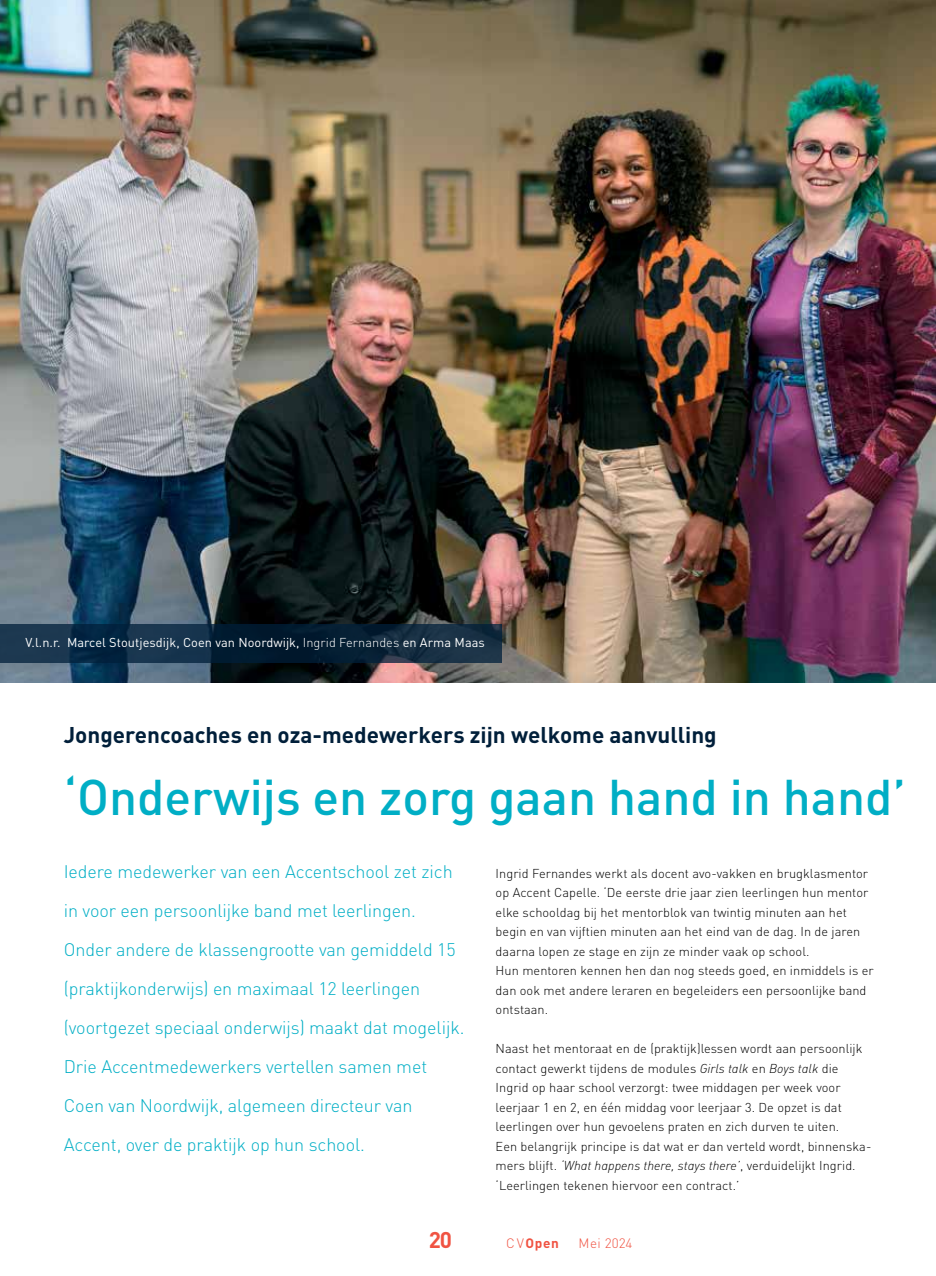
<style>
.page{position:relative;width:936px;height:1276px;background:#fff}
.page>*{position:absolute;margin:0;border:0;box-sizing:border-box;transform-origin:0 0}
.t1{font:500 49.5px "DIN";color:#00aec5}
.t2{font:700 22.5px "DIN";color:#001f3a}
.t3{font:700 22.5px "DIN";color:#f05342}
.t4{font:300 18px/39px "DIN";letter-spacing:-.005em;color:#00aec5}
.t5{font:300 13.5px "DIN";color:#f05342}
.t6{font:700 13.5px "DIN";color:#f05342}
.t7{font:300 12.75px/19.5px "DIN";letter-spacing:.005em;color:#000}
.t8{font:12.75px "DIN";letter-spacing:.005em;color:#fff}
.s1{font-weight:300}
.s2{font-family:"DIN Light Italic Alt";font-weight:400}
</style>
<div class="page">
<img style="left:0;top:0;width:935px;height:682px">
<svg style="left:0;top:625px;width:502px;height:38px;background:#0e2940"></svg>
<p class="t8" style="left:26px;top:635px;width:461px">V.l.n.r. Marcel Stoutjesdijk, Coen van Noordwijk, <span class="s1">Ingrid Fernandes</span> en Arma Maas</p>
<h2 class="t2" style="left:64px;top:720px;width:654px">Jongerencoaches en oza-medewerkers zijn welkome aanvulling</h2>
<h1 class="t1" style="left:64px;top:765px;width:843px">‘Onderwijs en zorg gaan hand in hand’</h1>
<p class="t4" style="left:64px;top:851px;width:402px">Iedere medewerker van een Accentschool zet zich in voor een persoonlijke band met leerlingen.<br>Onder andere de klassengrootte van gemiddeld 15 (praktijkonderwijs) en maximaal 12 leerlingen (voortgezet speciaal onderwijs) maakt dat mogelijk.<br>Drie Accentmedewerkers vertellen samen met Coen van Noordwijk, algemeen directeur van Accent, over de praktijk op hun school.</p>
<p class="t7" style="left:495px;top:863px;width:379px">Ingrid Fernandes werkt als docent avo-vakken en brugklasmentor op Accent Capelle. ‘De eerste drie jaar zien leerlingen hun mentor elke schooldag bij het mentorblok van twintig minuten aan het begin en van vijftien minuten aan het eind van de dag. In de jaren daarna lopen ze stage en zijn ze minder vaak op school.<br>Hun mentoren kennen hen dan nog steeds goed, en inmiddels is er dan ook met andere leraren en begeleiders een persoonlijke band ontstaan.</p>
<p class="t7" style="left:495px;top:1039px;width:377px">Naast het mentoraat en de (praktijk)lessen wordt aan persoonlijk contact gewerkt tijdens de modules <span class="s2">Girls talk</span> en <span class="s2">Boys talk</span> die Ingrid op haar school verzorgt: twee middagen per week voor leerjaar 1 en 2, en één middag voor leerjaar 3. De opzet is dat leerlingen over hun gevoelens praten en zich durven te uiten.<br>Een belangrijk principe is dat wat er dan verteld wordt, binnenska&shy;mers blijft. <span class="s2">‘What happens there, stays there’</span>, verduidelijkt Ingrid. ‘Leerlingen tekenen hiervoor een contract.’</p>
<h2 class="t3" style="left:429px;top:1225px;width:25px">20</h2>
<p class="t6" style="left:506px;top:1234px;width:54px"><span class="s1">CV</span>Open</p>
<p class="t5" style="left:578px;top:1235px;width:55px">Mei 2024</p>
</div>
